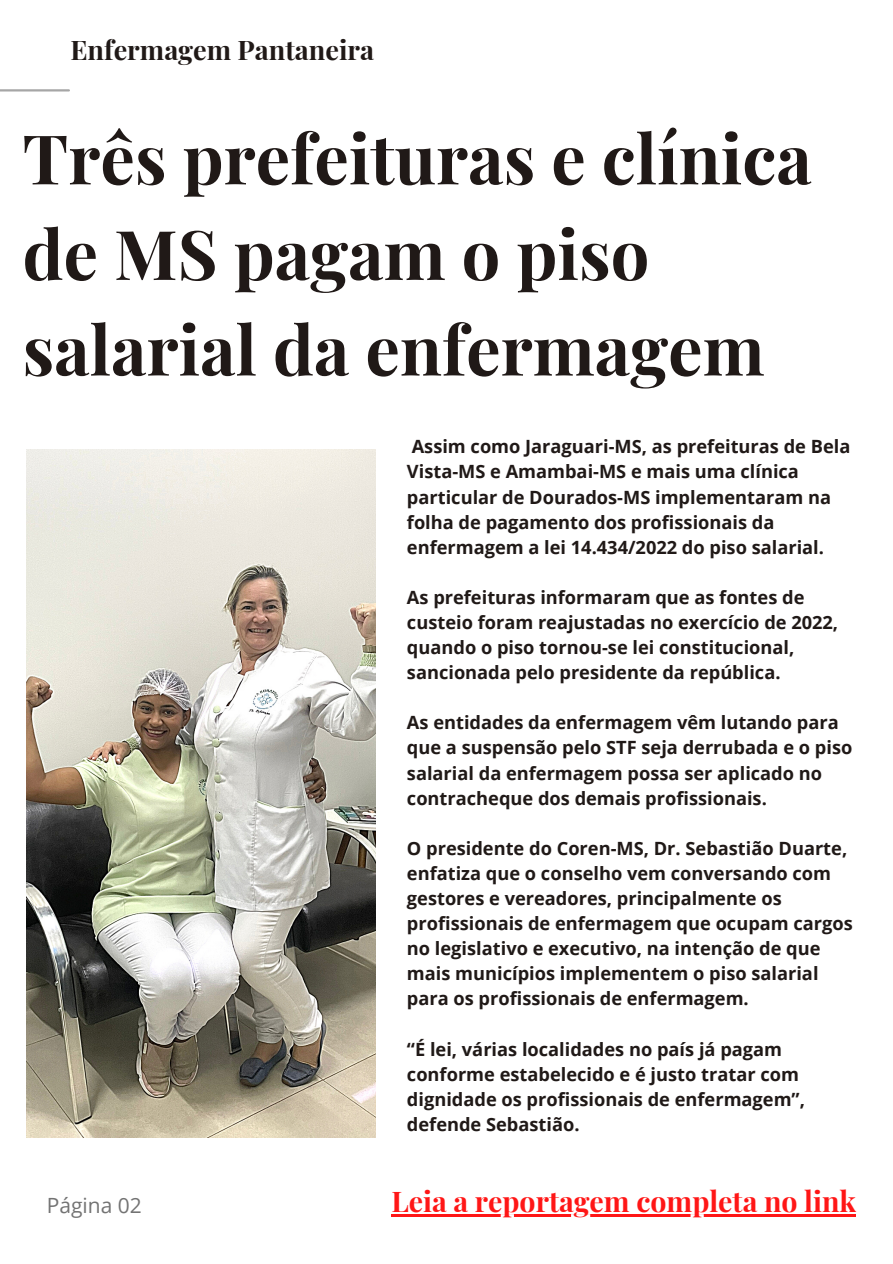
<style>
.page{position:relative;width:893px;height:1264px;background:#fff}
.page>*{position:absolute;margin:0;border:0;box-sizing:border-box;transform-origin:0 0}
.t1{font:700 68.55px/95.6px "Playfair Display";color:#201917}
.t2{font:700 28.5px "Playfair Display";color:#ff1616}
.t3{font:700 27px "Playfair Display";color:#201917}
.t4{font:21px "Open Sans";color:#737373}
.t5{font:700 18.3px/25px "Open Sans";color:#201917}
</style>
<div class="page">
<img style="left:27px;top:449px;width:348px;height:688px">
<hr style="left:0;top:89px;width:69px;height:2px;background:#a6a6a6">
<hr style="left:391px;top:1214px;width:465px;height:2px;background:#ff1616">
<h3 class="t3" style="left:70px;top:31px;width:305px">Enfermagem Pantaneira</h3>
<h1 class="t1" style="left:23px;top:108px;width:790px">Três prefeituras e clínica de MS pagam o piso salarial da enfermagem</h1>
<p class="t4" style="left:47px;top:1190px;width:97px">Página 02</p>
<p class="t5" style="left:407px;top:433px;width:445px">Assim como Jaraguari-MS, as prefeituras de Bela Vista-MS e Amambai-MS e mais uma clínica particular de Dourados-MS implementaram na folha de pagamento dos profissionais da enfermagem a lei 14.434/2022 do piso salarial.</p>
<p class="t5" style="left:407px;top:584px;width:433px">As prefeituras informaram que as fontes de custeio foram reajustadas no exercício de 2022, quando o piso tornou-se lei constitucional, sancionada pelo presidente da república.</p>
<p class="t5" style="left:407px;top:709px;width:447px">As entidades da enfermagem vêm lutando para que a suspensão pelo STF seja derrubada e o piso salarial da enfermagem possa ser aplicado no contracheque dos demais profissionais.</p>
<p class="t5" style="left:407px;top:835px;width:447px">O presidente do Coren-MS, Dr. Sebastião Duarte, enfatiza que o conselho vem conversando com gestores e vereadores, principalmente os profissionais de enfermagem que ocupam cargos no legislativo e executivo, na intenção de que mais municípios implementem o piso salarial para os profissionais de enfermagem.</p>
<p class="t5" style="left:407px;top:1035px;width:399px">“É lei, várias localidades no país já pagam conforme estabelecido e é justo tratar com dignidade os profissionais de enfermagem”, defende Sebastião.</p>
<h2 class="t2" style="left:391px;top:1181px;width:466px">Leia a reportagem completa no link</h2>
</div>
